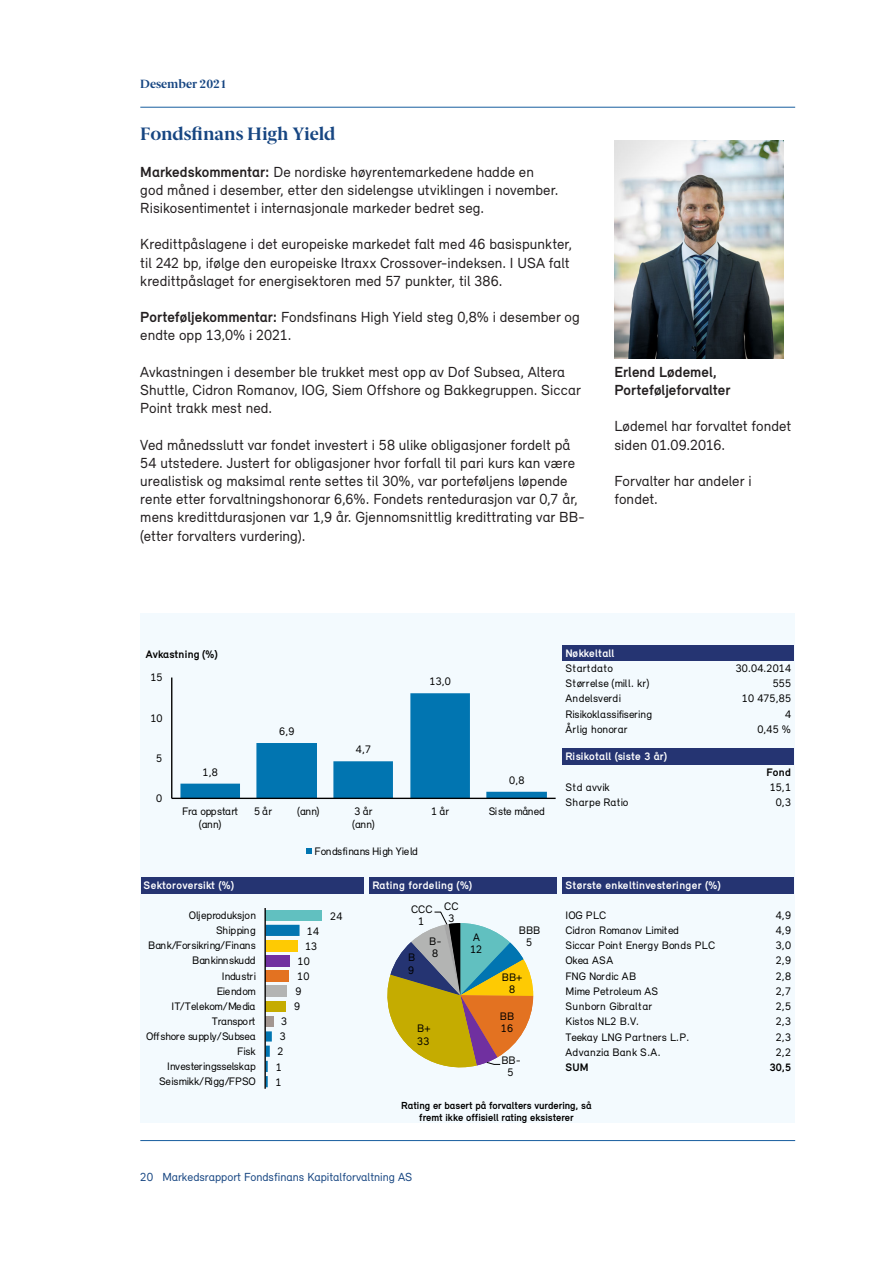
<style>
.page{position:relative;width:893px;height:1263px;background:#fff}
.page>*{position:absolute;margin:0;border:0;box-sizing:border-box;transform-origin:0 0}
.Brødtekst{font:700 18px "Berlingske Serif";letter-spacing:-.005em;color:#174682}
.Brødtekst-2{font:15px/18.1px "Relevant";letter-spacing:.005em;color:#231f20}
.Brødtekst-3{font:700 15px "Relevant";letter-spacing:.005em;color:#231f20}
.t1{font:12px "Relevant";color:#174682}
.t2{font:700 12px "Berlingske Serif";color:#174682}
.t3{font:11.1px/12.1px "Relevant";letter-spacing:.005em;color:#000}
.t4{font:11.1px/15.1px "Relevant";letter-spacing:-.015em;color:#000;text-align:right}
.t5{font:700 11.1px "Relevant";letter-spacing:.03em;color:#fff}
.t6{font:11.1px/15.3px "Relevant";letter-spacing:.035em;color:#000}
.t7{font:11.1px "Relevant";letter-spacing:.03em;color:#000}
.t8{font:700 11.1px "Relevant";letter-spacing:.025em;color:#000}
.t9{font:11.1px "Relevant";letter-spacing:-.025em;color:#000}
.t10{font:11.1px "Relevant";letter-spacing:.025em;color:#000}
.t11{font:11.1px/12.3px "Relevant";letter-spacing:-.045em;color:#000;text-align:center}
.t12{font:11.1px "Relevant";letter-spacing:.04em;color:#000}
.t13{font:11.1px "Relevant";letter-spacing:-.03em;color:#000}
.t14{font:700 10.5px/12.6px "Relevant";color:#000;text-align:center}
.s1{font-weight:700}
.s2{font-weight:700;color:#fff}
</style>
<div class="page">
<div style="left:140px;top:613px;width:655px;height:510px;background:#f3fafe"></div>
<div style="left:562px;top:645px;width:232px;height:16px;background:#253472"></div>
<div style="left:562px;top:748px;width:232px;height:16px;background:#253472"></div>
<div style="left:141px;top:877px;width:223px;height:16px;background:#253472"></div>
<div style="left:369px;top:877px;width:188px;height:16px;background:#253472"></div>
<div style="left:562px;top:877px;width:232px;height:16px;background:#253472"></div>
<svg style="left:180px;top:693px;width:367px;height:105px"></svg>
<hr style="left:171px;top:677px;width:1px;height:121px;background:#000">
<hr style="left:172px;top:798px;width:384px;height:1px;background:#000">
<svg style="left:307px;top:849px;width:5px;height:5px"></svg>
<div style="left:266px;top:910px;width:56px;height:11px;background:#61c0c0"></div>
<svg style="left:266px;top:925px;width:34px;height:162px"></svg>
<hr style="left:264px;top:908px;width:2px;height:181px;background:#000">
<svg style="left:387px;top:911px;width:146px;height:157px"></svg>
<img style="left:614px;top:140px;width:169px;height:219px">
<hr style="left:140px;top:107px;width:655px;height:1px;background:#175d9e">
<hr style="left:140px;top:1140px;width:655px;height:1px;background:#175d9e">
<p class="t2" style="left:140px;top:74px;width:88px">Desember 2021</p>
<p class="Brødtekst" style="left:140px;top:119px;width:196px">Fondsfinans High Yield</p>
<p class="Brødtekst-2" style="left:140px;top:162px;width:420px"><span class="s1">Markedskommentar:</span> De nordiske høyrentemarkedene hadde en god måned i desember, etter den sidelengse utviklingen i november.<br>Risikosentimentet i internasjonale markeder bedret seg.</p>
<p class="Brødtekst-2" style="left:140px;top:235px;width:433px">Kredittpåslagene i det europeiske markedet falt med 46 basispunkter, til 242 bp, ifølge den europeiske Itraxx Crossover-indeksen. I USA falt kredittpåslaget for energisektoren med 57 punkter, til 386.</p>
<p class="Brødtekst-2" style="left:140px;top:308px;width:441px"><span class="s1">Porteføljekommentar:</span> Fondsfinans High Yield steg 0,8% i desember og endte opp 13,0% i 2021.</p>
<p class="Brødtekst-2" style="left:140px;top:362px;width:442px">Avkastningen i desember ble trukket mest opp av Dof Subsea, Altera<br>Shuttle, Cidron Romanov, IOG, Siem Offshore og Bakkegruppen. Siccar<br>Point trakk mest ned.</p>
<p class="Brødtekst-2" style="left:140px;top:435px;width:446px">Ved månedsslutt var fondet investert i 58 ulike obligasjoner fordelt på 54 utstedere. Justert for obligasjoner hvor forfall til pari kurs kan være urealistisk og maksimal rente settes til 30%, var porteføljens løpende rente etter forvaltningshonorar 6,6%. Fondets rentedurasjon var 0,7 år, mens kredittdurasjonen var 1,9 år. Gjennomsnittlig kredittrating var BB-(etter forvalters vurdering).</p>
<p class="Brødtekst-3" style="left:614px;top:363px;width:104px">Erlend Lødemel,</p>
<p class="Brødtekst-3" style="left:614px;top:381px;width:118px">Porteføljeforvalter</p>
<p class="Brødtekst-2" style="left:614px;top:417px;width:178px">Lødemel har forvaltet fondet</p>
<p class="Brødtekst-2" style="left:614px;top:435px;width:112px">siden 01.09.2016.</p>
<p class="Brødtekst-2" style="left:614px;top:471px;width:139px">Forvalter har andeler i fondet.</p>
<p class="t5" style="left:144px;top:645px;width:8px">&lt;</p>
<p class="t6" style="left:565px;top:645px;width:86px"><span class="s2">Nøkkeltall<br></span>Startdato<br>Størrelse (mill. kr)</p>
<p class="t8" style="left:146px;top:647px;width:74px">Avkastning (%)</p>
<p class="t3" style="left:736px;top:662px;width:57px">30.04.2014</p>
<p class="t3" style="left:742px;top:692px;width:51px">10 475,85</p>
<p class="t3" style="left:150px;top:671px;width:14px">15</p>
<p class="t3" style="left:430px;top:675px;width:23px">13,0</p>
<p class="t3" style="left:773px;top:677px;width:20px">555</p>
<p class="t3" style="left:565px;top:691px;width:88px;line-height:15.3px">Andelsverdi<br>Risikoklassifisering</p>
<p class="t3" style="left:785px;top:707px;width:8px">4</p>
<p class="t3" style="left:150px;top:711px;width:14px">10</p>
<p class="t12" style="left:565px;top:722px;width:64px">Årlig honorar</p>
<p class="t3" style="left:757px;top:723px;width:35px">0,45 %</p>
<p class="t5" style="left:565px;top:750px;width:103px">Risikotall (siste 3 år)</p>
<p class="t8" style="left:767px;top:765px;width:26px">Fond</p>
<p class="t3" style="left:565px;top:781px;width:46px">Std avvik</p>
<p class="t3" style="left:770px;top:781px;width:23px">15,1</p>
<p class="t7" style="left:565px;top:795px;width:65px">Sharpe Ratio</p>
<p class="t3" style="left:776px;top:796px;width:17px">0,3</p>
<p class="t3" style="left:279px;top:724px;width:17px">6,9</p>
<p class="t3" style="left:356px;top:743px;width:17px">4,7</p>
<p class="t3" style="left:156px;top:752px;width:8px">5</p>
<p class="t3" style="left:203px;top:766px;width:17px">1,8</p>
<p class="t3" style="left:509px;top:773px;width:17px">0,8</p>
<p class="t3" style="left:156px;top:792px;width:8px">0</p>
<p class="t11" style="left:182px;top:805px;width:57px">Fra oppstart (ann)</p>
<p class="t3" style="left:254px;top:805px;width:19px">5 år</p>
<p class="t3" style="left:297px;top:805px;width:24px">(ann)</p>
<p class="t3" style="left:352px;top:805px;width:24px">3 år (ann)</p>
<p class="t3" style="left:431px;top:805px;width:19px">1 år</p>
<p class="t13" style="left:489px;top:805px;width:58px">Siste måned</p>
<p class="t4" style="left:315px;top:843px;width:105px">Fondsfinans High Yield</p>
<p class="t5" style="left:144px;top:879px;width:92px">Sektoroversikt (%)</p>
<p class="t5" style="left:372px;top:879px;width:101px">Rating fordeling (%)</p>
<p class="t5" style="left:565px;top:879px;width:157px">Største enkeltinvesteringer (%)</p>
<p class="t3" style="left:565px;top:909px;width:43px">IOG PLC</p>
<p class="t3" style="left:776px;top:909px;width:17px">4,9</p>
<p class="t9" style="left:565px;top:923px;width:115px">Cidron Romanov Limited</p>
<p class="t3" style="left:776px;top:924px;width:17px">4,9</p>
<p class="t3" style="left:565px;top:939px;width:151px">Siccar Point Energy Bonds PLC</p>
<p class="t3" style="left:776px;top:939px;width:17px">3,0</p>
<p class="t3" style="left:565px;top:954px;width:49px">Okea ASA</p>
<p class="t3" style="left:776px;top:954px;width:17px">2,9</p>
<p class="t3" style="left:565px;top:969px;width:72px">FNG Nordic AB</p>
<p class="t3" style="left:776px;top:969px;width:17px">2,8</p>
<p class="t7" style="left:565px;top:984px;width:94px">Mime Petroleum AS</p>
<p class="t3" style="left:776px;top:985px;width:17px">2,7</p>
<p class="t6" style="left:565px;top:998px;width:88px">Sunborn Gibraltar</p>
<p class="t3" style="left:776px;top:1000px;width:17px">2,5</p>
<p class="t3" style="left:565px;top:1015px;width:75px">Kistos NL2 B.V.</p>
<p class="t3" style="left:776px;top:1015px;width:17px">2,3</p>
<p class="t3" style="left:565px;top:1030px;width:125px">Teekay LNG Partners L.P.</p>
<p class="t3" style="left:776px;top:1030px;width:17px">2,3</p>
<p class="t10" style="left:565px;top:1045px;width:97px">Advanzia Bank S.A.</p>
<p class="t3" style="left:776px;top:1046px;width:17px">2,2</p>
<p class="t8" style="left:565px;top:1060px;width:25px">SUM</p>
<p class="t8" style="left:770px;top:1060px;width:23px">30,5</p>
<p class="t3" style="left:411px;top:902px;width:23px;text-align:center">CCC<br>1</p>
<p class="t3" style="left:444px;top:900px;width:16px;text-align:center">CC<br>3</p>
<p class="t4" style="left:146px;top:907px;width:112px">Oljeproduksjon<br>Shipping<br>Bank/Forsikring/Finans<br>Bankinnskudd<br>Industri<br>Eiendom<br>IT/Telekom/Media<br>Transport<br>Offshore supply/Subsea<br>Fisk<br>Investeringsselskap<br>Seismikk/Rigg/FPSO</p>
<p class="t3" style="left:330px;top:909px;width:14px">24</p>
<p class="t3" style="left:470px;top:931px;width:14px">A<br>12</p>
<p class="t3" style="left:519px;top:924px;width:23px;text-align:center">BBB<br>5</p>
<p class="t3" style="left:502px;top:970px;width:22px;text-align:center">BB+<br>8</p>
<p class="t3" style="left:500px;top:1010px;width:16px">BB<br>16</p>
<p class="t3" style="left:501px;top:1054px;width:21px;text-align:center">BB-<br>5</p>
<p class="t3" style="left:307px;top:924px;width:14px">14</p>
<p class="t3" style="left:305px;top:940px;width:14px">13</p>
<p class="t3" style="left:298px;top:955px;width:14px">10</p>
<p class="t3" style="left:297px;top:970px;width:14px">10</p>
<p class="t3" style="left:295px;top:985px;width:8px">9</p>
<p class="t3" style="left:294px;top:1000px;width:8px">9</p>
<p class="t3" style="left:429px;top:935px;width:14px">B-<br>8</p>
<p class="t3" style="left:408px;top:951px;width:9px">B<br>9</p>
<p class="t3" style="left:275px;top:1014px;width:13px;line-height:15.1px;text-align:center">3<br>3<br>2<br>1<br>1</p>
<p class="t3" style="left:417px;top:1022px;width:15px">B+<br>33</p>
<p class="t14" style="left:401px;top:1098px;width:192px">Rating er basert på forvalters vurdering, så fremt ikke offisiell rating eksisterer</p>
<p class="t1" style="left:140px;top:1169px;width:274px">20 Markedsrapport Fondsfinans Kapitalforvaltning AS</p>
</div>
